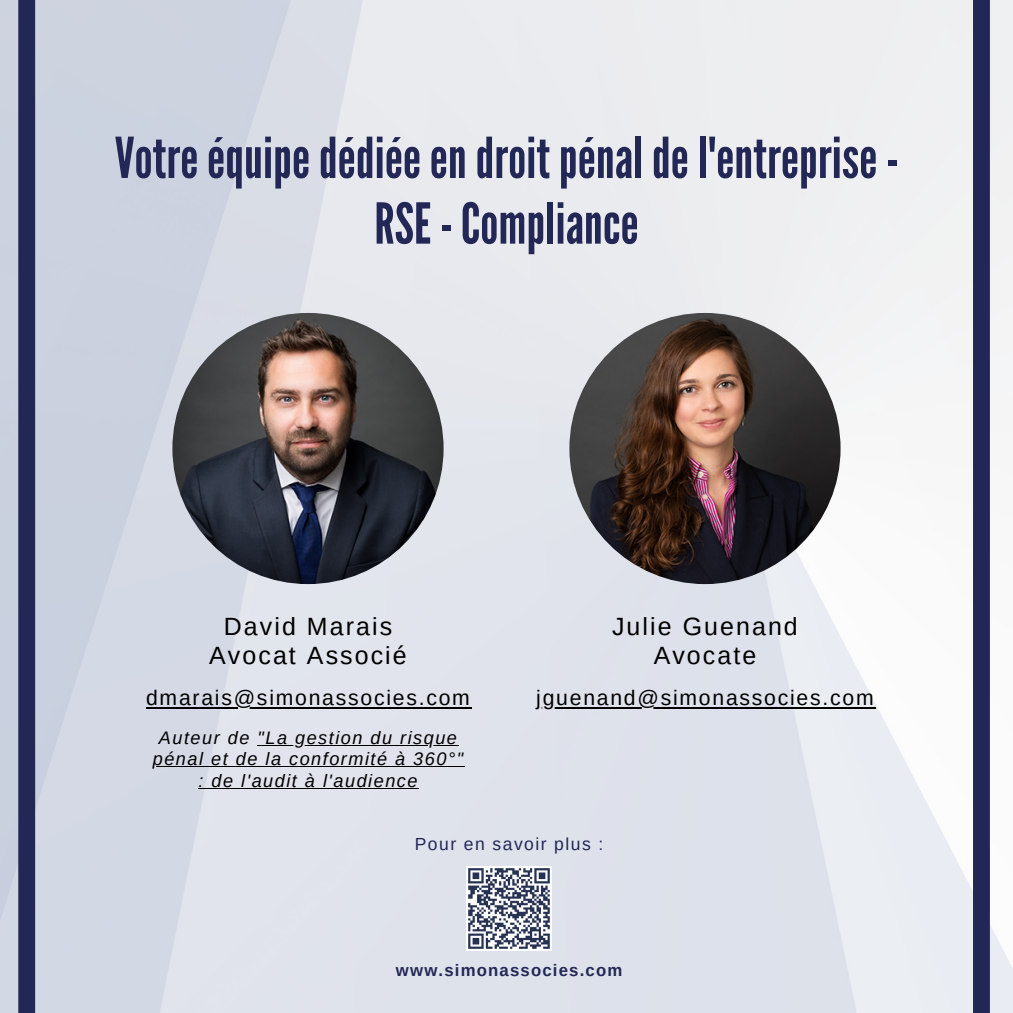
<style>
.page{position:relative;width:1013px;height:1013px;background:#fff}
.page>*{position:absolute;margin:0;border:0;box-sizing:border-box;transform-origin:0 0}
.t1{font:56.25px/65.6px "League Gothic";color:#222756;text-align:center}
.t2{font:24.88px/29.9px "Arimo";letter-spacing:.085em;color:#000;text-align:center}
.t3{font:21.12px "Arimo";letter-spacing:.085em;color:#000}
.t4{font:italic 18.12px/21.5px "Arimo";letter-spacing:.085em;color:#000;text-align:center}
.t5{font:17.5px "Arimo";letter-spacing:.085em;color:#222756}
.t6{font:700 16.75px "Arimo";letter-spacing:.07em;color:#222756}
</style>
<div class="page">
<img style="left:0;top:0;width:1012px;height:1012px">
<div style="left:973px;top:0;width:16px;height:1012px;background:#222756"></div>
<div style="left:18px;top:0;width:17px;height:1012px;background:#222756"></div>
<img style="left:172px;top:313px;width:271px;height:271px;border-radius:50%">
<img style="left:569px;top:313px;width:271px;height:271px;border-radius:50%">
<hr style="left:146px;top:707px;width:190px;height:2px;background:#000">
<hr style="left:336px;top:707px;width:135px;height:2px;background:#000">
<hr style="left:536px;top:707px;width:203px;height:2px;background:#000">
<hr style="left:739px;top:707px;width:136px;height:2px;background:#000">
<img style="left:467px;top:866px;width:84px;height:84px">
<hr style="left:257px;top:744px;width:201px;height:1px;background:#000">
<hr style="left:153px;top:766px;width:311px;height:1px;background:#000">
<hr style="left:198px;top:787px;width:221px;height:1px;background:#000">
<h1 class="t1" style="left:115px;top:126px;width:784px">Votreéquipedédiéeendroitpénaldel'entreprise-<br>RSE -Compliance</h1>
<h2 class="t2" style="left:209px;top:611px;width:199px">David Marais<br>Avocat Associé</h2>
<h2 class="t2" style="left:612px;top:611px;width:187px">Julie Guenand<br>Avocate</h2>
<p class="t3" style="left:146px;top:686px;width:325px">dmarais@simonassocies.com</p>
<p class="t3" style="left:536px;top:686px;width:339px">jguenand@simonassocies.com</p>
<p class="t4" style="left:153px;top:726px;width:312px">Auteur de "La gestion du risque pénal et de la conformité à 360°" : de l'audit à l'audience</p>
<p class="t5" style="left:415px;top:834px;width:190px">Pour en savoir plus :</p>
<p class="t6" style="left:396px;top:961px;width:228px">www.simonassocies.com</p>
</div>
